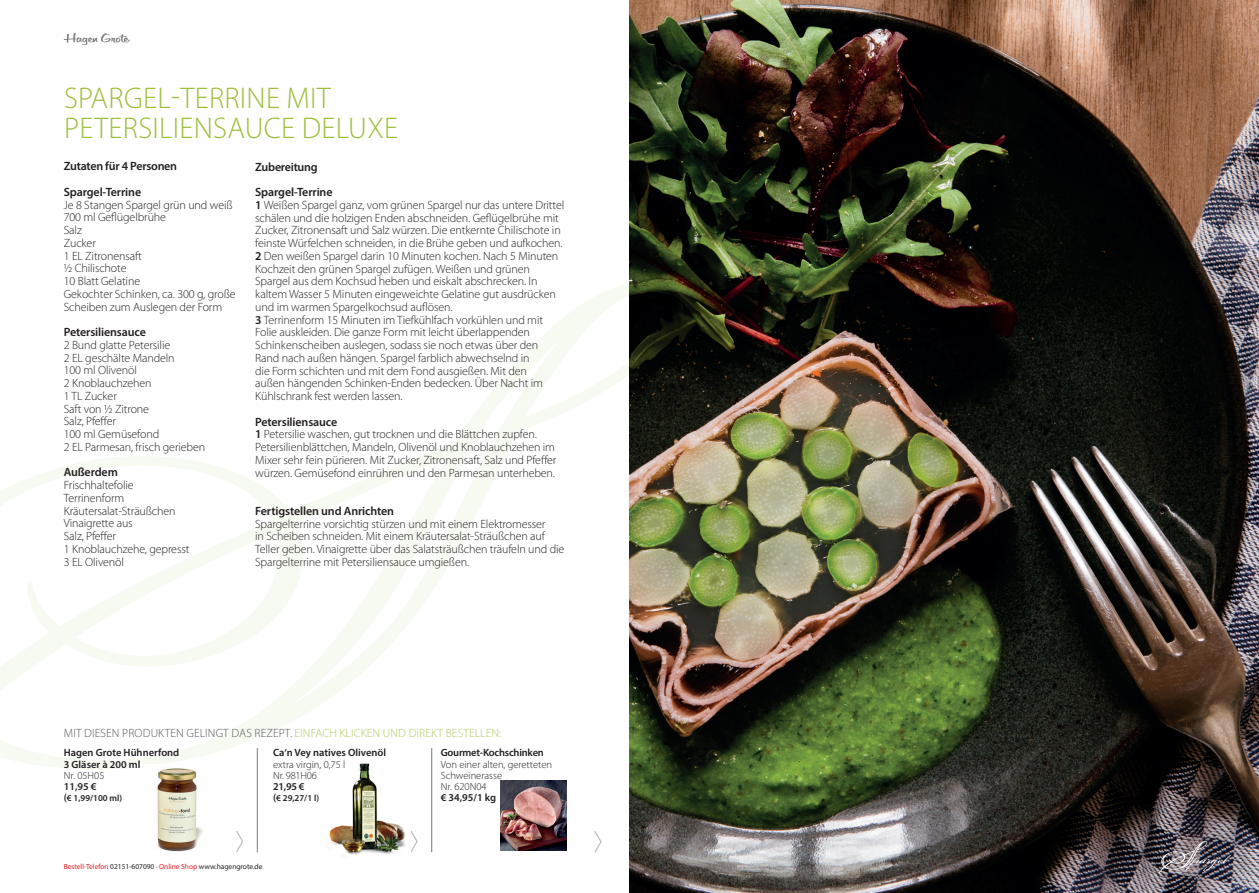
<style>
.page{position:relative;width:1259px;height:893px;background:#fff}
.page>*{position:absolute;margin:0;border:0;box-sizing:border-box;transform-origin:0 0}
.t1{font:300 30px/30px "Myriad Pro";letter-spacing:.01em;color:#9cbf3b}
.t2{font:300 12px/12.8px "Myriad Pro";letter-spacing:-.01em;color:#231f20}
.t3{font:600 12px/25.5px "Myriad Pro";letter-spacing:-.01em;color:#231f20}
.t4{font:300 12px "Myriad Pro";letter-spacing:.01em;color:#57585a}
.t5{font:300 10.5px/11.2px "Myriad Pro";color:#231f20}
.t6{font:600 10.5px/11.2px "Myriad Pro";color:#231f20}
.t7{font:600 10.5px "Myriad Pro";letter-spacing:-.02em;color:#231f20}
.t8{font:600 9px "Myriad Pro";color:#231f20}
.t9{font:7.35px "Myriad Pro";color:#231f20}
.s1{font-weight:600}
.s2{color:#afca5f}
.s3{font-size:10.5px}
.s4{color:#ee1d23}
</style>
<div class="page">
<hr style="left:431px;top:748px;width:1px;height:104px;background:#717d83">
<svg style="left:594px;top:842px;width:8px;height:11px"></svg>
<svg style="left:411px;top:842px;width:7px;height:10px"></svg>
<hr style="left:257px;top:748px;width:1px;height:104px;background:#717d83">
<svg style="left:236px;top:842px;width:7px;height:10px"></svg>
<svg style="left:0;top:283px;width:629px;height:559px"></svg>
<img style="left:500px;top:781px;width:66px;height:69px">
<img style="left:132px;top:765px;width:89px;height:87px">
<img style="left:629px;top:0;width:630px;height:893px">
<img style="left:311px;top:760px;width:99px;height:95px">
<svg style="left:64px;top:33px;width:66px;height:12px"></svg>
<img style="left:1158px;top:841px;width:73px;height:33px">
<h1 class="t1" style="left:64px;top:82px;width:335px">SPARGEL-TERRINE MIT<br>PETERSILIENSAUCE DELUXE</h1>
<p class="t3" style="left:255px;top:153px;width:79px">Zubereitung<br>Spargel-Terrine</p>
<p class="t2" style="left:255px;top:198px;width:311px"><span class="s1">1</span> Weißen Spargel ganz, vom grünen Spargel nur das untere Drittel schälen und die holzigen Enden abschneiden. Geflügelbrühe mit Zucker, Zitronensaft und Salz würzen. Die entkernte Chilischote in feinste Würfelchen schneiden, in die Brühe geben und aufkochen.<br><span class="s1">2</span> Den weißen Spargel darin 10 Minuten kochen. Nach 5 Minuten Kochzeit den grünen Spargel zufügen. Weißen und grünen Spargel aus dem Kochsud heben und eiskalt abschrecken. In kaltem Wasser 5 Minuten eingeweichte Gelatine gut ausdrücken und im warmen Spargelkochsud auflösen.<br><span class="s1">3</span> Terrinenform 15 Minuten im Tiefkühlfach vorkühlen und mit Folie auskleiden. Die ganze Form mit leicht überlappenden Schinkenscheiben auslegen, sodass sie noch etwas über den Rand nach außen hängen. Spargel farblich abwechselnd in<br>die Form schichten und mit dem Fond ausgießen. Mit den<br>außen hängenden Schinken-Enden bedecken. Über Nacht im Kühlschrank fest werden lassen.</p>
<p class="t2" style="left:255px;top:415px;width:303px"><span class="s1">Petersiliensauce<br>1</span> Petersilie waschen, gut trocknen und die Blättchen zupfen.<br>Petersilienblättchen, Mandeln, Olivenöl und Knoblauchzehen im Mixer sehr fein pürieren. Mit Zucker, Zitronensaft, Salz und Pfeffer würzen. Gemüsefond einrühren und den Parmesan unterheben.</p>
<p class="t3" style="left:255px;top:498px;width:140px">Fertigstellen und Anrichten</p>
<p class="t2" style="left:255px;top:517px;width:311px">Spargelterrine vorsichtig stürzen und mit einem Elektromesser<br>in Scheiben schneiden. Mit einem Kräutersalat-Sträußchen auf Teller geben. Vinaigrette über das Salatsträußchen träufeln und die Spargelterrine mit Petersiliensauce umgießen.</p>
<p class="t3" style="left:64px;top:153px;width:115px">Zutaten für 4 Personen<br>Spargel-Terrine</p>
<p class="t2" style="left:64px;top:198px;width:173px">Je 8 Stangen Spargel grün und weiß<br>700 ml Geflügelbrühe<br>Salz<br>Zucker<br>1 EL Zitronensaft<br>½ Chilischote<br>10 Blatt Gelatine<br>Gekochter Schinken, ca. 300 g, große<br>Scheiben zum Auslegen der Form</p>
<p class="t3" style="left:64px;top:319px;width:84px">Petersiliensauce</p>
<p class="t2" style="left:64px;top:338px;width:143px">2 Bund glatte Petersilie<br>2 EL geschälte Mandeln<br>100 ml Olivenöl<br>2 Knoblauchzehen<br>1 TL Zucker<br>Saft von ½ Zitrone<br>Salz, Pfeffer<br>100 ml Gemüsefond<br>2 EL Parmesan, frisch gerieben</p>
<p class="t3" style="left:64px;top:459px;width:56px">Außerdem</p>
<p class="t2" style="left:64px;top:479px;width:127px">Frischhaltefolie<br>Terrinenform<br>Kräutersalat-Sträußchen<br>Vinaigrette aus<br>Salz, Pfeffer<br>1 Knoblauchzehe, gepresst<br>3 EL Olivenöl</p>
<p class="t4" style="left:64px;top:726px;width:439px">MIT DIESEN PRODUKTEN GELINGT DAS REZEPT. <span class="s2">EINFACH KLICKEN UND DIREKT BESTELLEN:</span></p>
<p class="t6" style="left:273px;top:747px;width:114px">Ca‘n Vey natives Olivenöl</p>
<p class="t5" style="left:273px;top:758px;width:74px">extra virgin, 0,75 l<br>Nr. 981H06</p>
<p class="t6" style="left:273px;top:781px;width:33px">21,95 €</p>
<p class="t8" style="left:273px;top:792px;width:48px"><span class="s3">(</span>€ 29,27/1 l)</p>
<p class="t6" style="left:64px;top:747px;width:117px">Hagen Grote Hühnerfond<br>3 Gläser à 200 ml</p>
<p class="t5" style="left:64px;top:769px;width:42px">Nr. 05H05</p>
<p class="t6" style="left:64px;top:781px;width:34px">11,95 €</p>
<p class="t8" style="left:64px;top:792px;width:60px"><span class="s3">(</span>€ 1,99/100 ml)</p>
<p class="t7" style="left:441px;top:746px;width:105px">Gourmet-Kochschinken</p>
<p class="t5" style="left:441px;top:758px;width:113px">Von einer alten, geretteten<br>Schweinerasse<br>Nr. 620N04</p>
<p class="t6" style="left:441px;top:792px;width:57px">€ 34,95/1 kg</p>
<p class="t9" style="left:64px;top:862px;width:200px"><span class="s4">Bestell-Telefon</span> 02151-607090 · <span class="s4">Online Shop</span> www.hagengrote.de</p>
</div>
